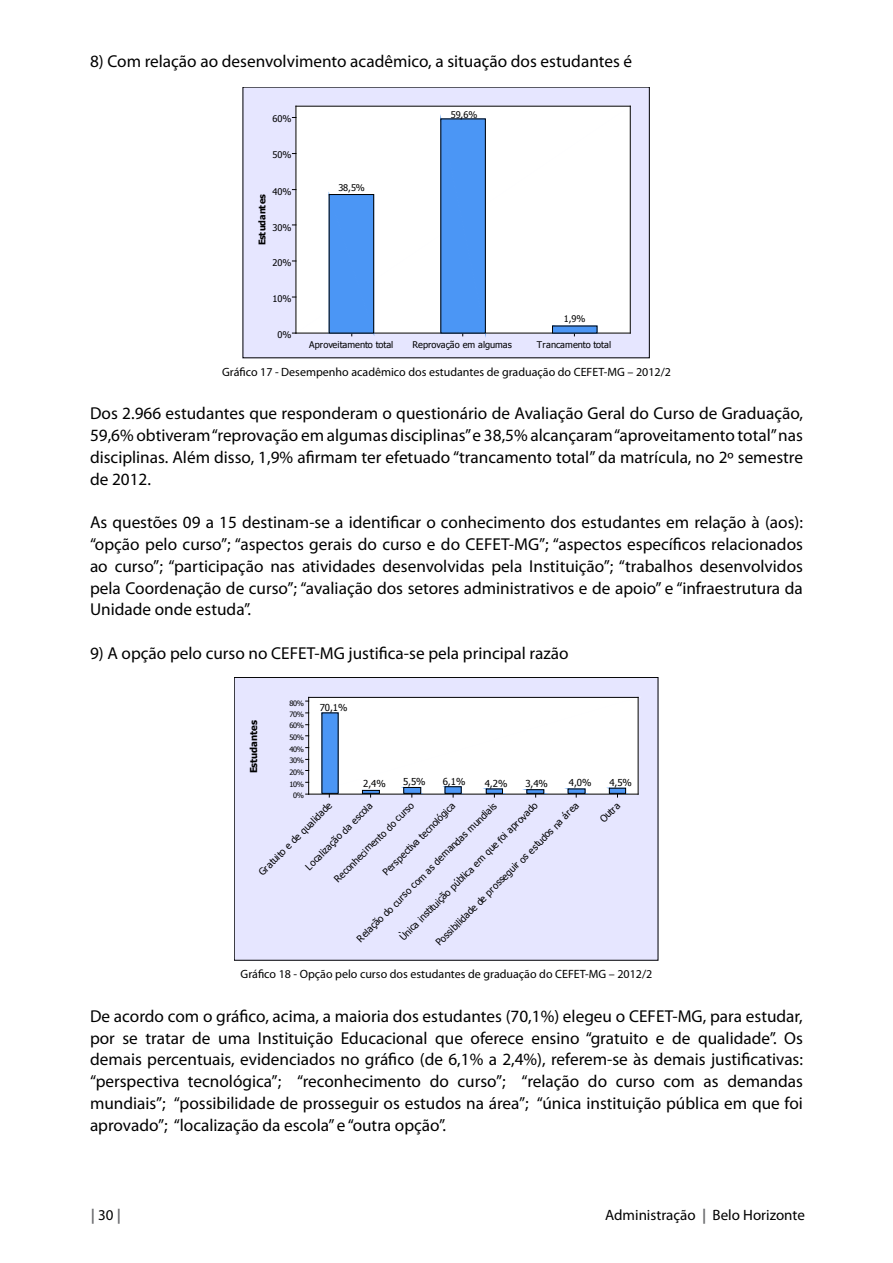
<style>
.page{position:relative;width:893px;height:1263px;background:#fff}
.page>*{position:absolute;margin:0;border:0;box-sizing:border-box;transform-origin:0 0}
.t1{font:17.25px/21.8px "Myriad Pro";color:#000;text-align:justify}
.t2{font:15px "Myriad Pro";color:#000}
.t3{font:700 15px "Myriad Pro";color:#6d6e71}
.t4{font:12px "Myriad Pro";color:#000}
.t5{font:9.6px "Tahoma";color:#000}
.t6{font:700 9.6px "Tahoma";letter-spacing:.015em;color:#000}
.t7{font:9.15px "Tahoma";letter-spacing:-.005em;color:#000}
.t8{font:700 9.15px "Tahoma";letter-spacing:.015em;color:#000}
.t9{font:7.35px/11.9px "Tahoma";letter-spacing:-.045em;color:#000;text-align:justify}
.s1{font-weight:400;color:#000}
.s2{font-weight:700;color:#6d6e71}
</style>
<div class="page">
<div style="left:245px;top:89px;width:403px;height:267px;background:#e6e6ff"></div>
<svg style="left:295px;top:105px;width:336px;height:229px"></svg>
<hr style="left:296px;top:106px;width:334px;height:1px;background:#000">
<hr style="left:296px;top:333px;width:334px;height:1px;background:#000">
<hr style="left:630px;top:106px;width:1px;height:227px;background:#000">
<hr style="left:296px;top:106px;width:1px;height:227px;background:#000">
<svg style="left:552px;top:325px;width:54px;height:11px"></svg>
<div style="left:440px;top:112px;width:46px;height:228px;background:#4b96f5"></div>
<div style="left:440px;top:119px;width:46px;height:214px;border:1px solid #000"></div>
<svg style="left:328px;top:190px;width:47px;height:148px;background:#589bf1"></svg>
<div style="left:329px;top:194px;width:45px;height:139px;border:1px solid #000"></div>
<div style="left:236px;top:677px;width:423px;height:284px;background:#e6e6ff"></div>
<div style="left:234px;top:677px;width:424px;height:284px;border:1px solid #000"></div>
<svg style="left:306px;top:696px;width:337px;height:105px"></svg>
<p class="t1" style="left:90px;top:50px;width:544px">8) Com relação ao desenvolvimento acadêmico, a situação dos estudantes é</p>
<p class="t7" style="left:273px;top:113px;width:20px">60%</p>
<p class="t7" style="left:273px;top:149px;width:20px">50%</p>
<p class="t7" style="left:273px;top:185px;width:20px">40%</p>
<p class="t7" style="left:273px;top:221px;width:20px">30%</p>
<p class="t7" style="left:273px;top:256px;width:20px">20%</p>
<p class="t7" style="left:273px;top:292px;width:20px">10%</p>
<p class="t7" style="left:277px;top:329px;width:15px">0%</p>
<p class="t8" style="left:256px;top:245px;width:53px;rotate:-90deg">Estudantes</p>
<p class="t7" style="left:338px;top:182px;width:28px">38,5%</p>
<p class="t7" style="left:451px;top:109px;width:28px">59,6%</p>
<p class="t7" style="left:564px;top:313px;width:23px">1,9%</p>
<p class="t7" style="left:309px;top:338px;width:86px">Aproveitamento total</p>
<p class="t7" style="left:413px;top:338px;width:101px">Reprovação em algumas</p>
<p class="t7" style="left:537px;top:338px;width:76px">Trancamento total</p>
<p class="t4" style="left:222px;top:365px;width:450px">Gráfico 17 - Desempenho acadêmico dos estudantes de graduação do CEFET-MG – 2012/2</p>
<p class="t1" style="left:90px;top:403px;width:714px">Dos 2.966 estudantes que responderam o questionário de Avaliação Geral do Curso de Graduação, 59,6% obtiveram “reprovação em algumas disciplinas” e 38,5% alcançaram “aproveitamento total” nas disciplinas. Além disso, 1,9% afirmam ter efetuado “trancamento total” da matrícula, no 2º semestre de 2012.</p>
<p class="t1" style="left:90px;top:511px;width:714px">As questões 09 a 15 destinam-se a identificar o conhecimento dos estudantes em relação à (aos): “opção pelo curso”; “aspectos gerais do curso e do CEFET-MG”; “aspectos específicos relacionados ao curso”; “participação nas atividades desenvolvidas pela Instituição”; “trabalhos desenvolvidos pela Coordenação de curso”; “avaliação dos setores administrativos e de apoio” e “infraestrutura da Unidade onde estuda”.</p>
<p class="t1" style="left:90px;top:642px;width:480px">9) A opção pelo curso no CEFET-MG justifica-se pela principal razão</p>
<p class="t6" style="left:247px;top:773px;width:55px;rotate:-90deg">Estudantes</p>
<p class="t9" style="left:289px;top:696px;width:16px">80%<br>70%</p>
<p class="t9" style="left:289px;top:719px;width:16px">60% 50% 40%</p>
<p class="t9" style="left:289px;top:754px;width:16px">30% 20% 10%</p>
<p class="t9" style="left:293px;top:789px;width:12px">0%</p>
<p class="t5" style="left:320px;top:701px;width:29px">70,1%</p>
<p class="t5" style="left:363px;top:777px;width:24px">2,4%</p>
<p class="t5" style="left:403px;top:774px;width:24px">5,5%</p>
<p class="t5" style="left:443px;top:774px;width:24px">6,1%</p>
<p class="t5" style="left:485px;top:777px;width:24px">4,2%</p>
<p class="t5" style="left:525px;top:777px;width:24px">3,4%</p>
<p class="t5" style="left:569px;top:776px;width:24px">4,0%</p>
<p class="t5" style="left:609px;top:776px;width:24px">4,5%</p>
<p class="t5" style="left:331px;top:876px;width:110px;rotate:-45deg">Reconhecimento do curso</p>
<p class="t5" style="left:397px;top:934px;width:192px;rotate:-45deg">Ùnica instituição pública em que foi aprovado</p>
<p class="t5" style="left:256px;top:869px;width:100px;rotate:-45deg">Gratuito e de qualidade</p>
<p class="t5" style="left:302px;top:864px;width:93px;rotate:-45deg">Localização da escola</p>
<p class="t5" style="left:380px;top:869px;width:100px;rotate:-45deg">Perspectiva tecnológica</p>
<p class="t5" style="left:433px;top:939px;width:200px;rotate:-45deg">Possibilidade de prosseguir os estudos na área</p>
<p class="t5" style="left:354px;top:936px;width:194px;rotate:-45deg">Relação do curso com as demandas mundiais</p>
<p class="t5" style="left:597px;top:816px;width:25px;rotate:-45deg">Outra</p>
<p class="t4" style="left:241px;top:967px;width:413px">Gráfico 18 - Opção pelo curso dos estudantes de graduação do CEFET-MG – 2012/2</p>
<p class="t1" style="left:90px;top:1005px;width:714px">De acordo com o gráfico, acima, a maioria dos estudantes (70,1%) elegeu o CEFET-MG, para estudar, por se tratar de uma Instituição Educacional que oferece ensino “gratuito e de qualidade”. Os demais percentuais, evidenciados no gráfico (de 6,1% a 2,4%), referem-se às demais justificativas: “perspectiva tecnológica”; “reconhecimento do curso”; “relação do curso com as demandas mundiais”; “possibilidade de prosseguir os estudos na área”; “única instituição pública em que foi aprovado”; “localização da escola” e “outra opção”.</p>
<p class="t3" style="left:91px;top:1205px;width:32px">| <span class="s1">30</span> |</p>
<p class="t2" style="left:605px;top:1205px;width:201px">Administração <span class="s2">|</span> Belo Horizonte</p>
</div>
